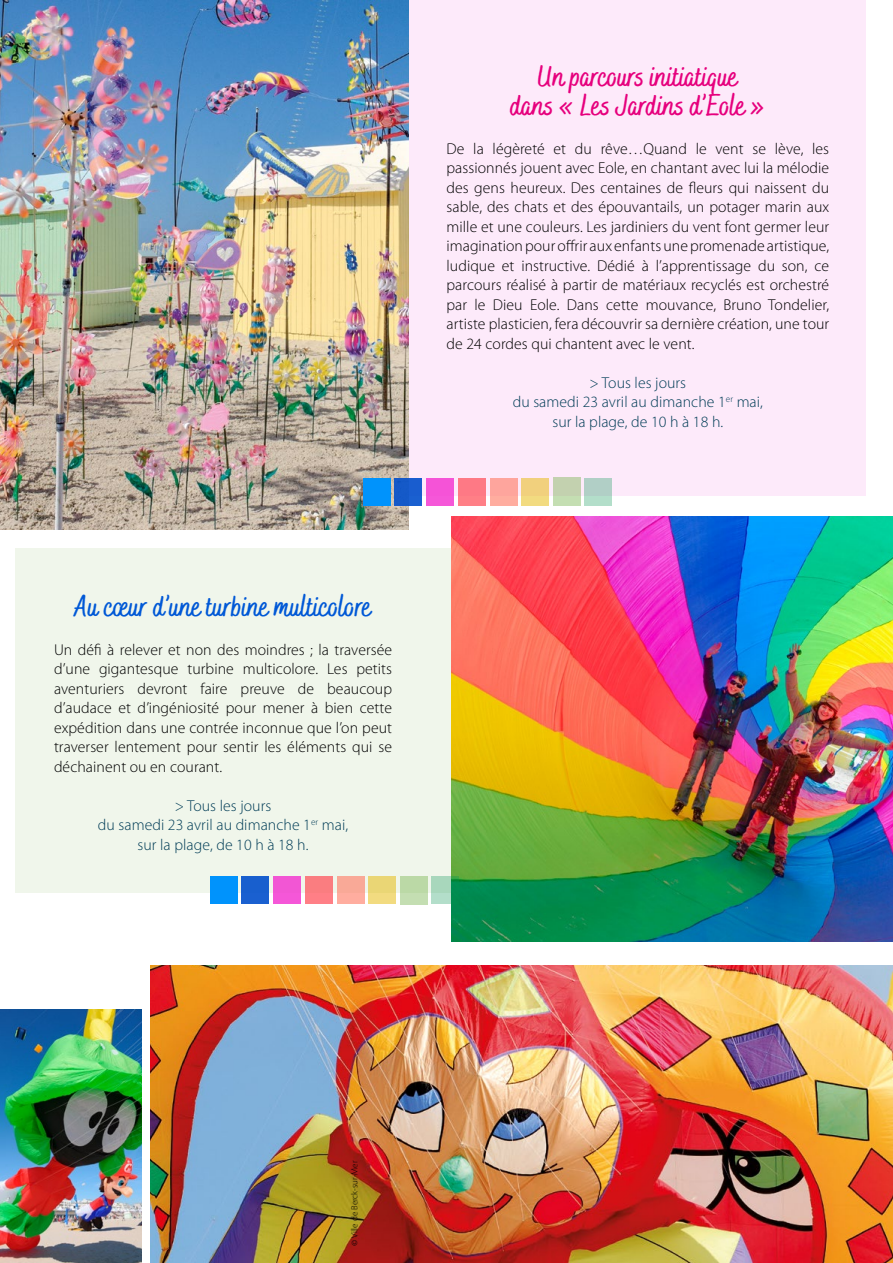
<style>
.page{position:relative;width:893px;height:1263px;background:#fff}
.page>*{position:absolute;margin:0;border:0;box-sizing:border-box;transform-origin:0 0}
.t1{font:700 30px/28.5px "Bakerie Rough Condensed";letter-spacing:.005em;color:#e6007d;text-align:center}
.t2{font:700 30px "Bakerie Rough Condensed";letter-spacing:.005em;color:#0058d6}
.t3{font:300 15.75px/19.5px "Myriad Pro";letter-spacing:.005em;color:#000;text-align:justify}
.t4{font:300 15.75px/19.5px "Myriad Pro";letter-spacing:.005em;color:#003c56;text-align:center}
.t5{font:300 9px "Myriad Pro";color:#000}
.s1{font-family:"Minion Pro";font-weight:400}
</style>
<div class="page">
<div style="left:370px;top:0;width:495px;height:495px;background:#fdeafa"></div>
<div style="left:15px;top:549px;width:465px;height:344px;background:#f0f6eb"></div>
<img style="left:151px;top:965px;width:742px;height:298px">
<img style="left:452px;top:516px;width:441px;height:425px">
<img style="left:0;top:1010px;width:142px;height:253px">
<svg style="left:431px;top:876px;width:28px;height:28px"></svg>
<div style="left:400px;top:876px;width:28px;height:28px;background:#bbd9a6"></div>
<div style="left:368px;top:876px;width:28px;height:28px;background:#ead675"></div>
<div style="left:337px;top:876px;width:28px;height:28px;background:#f9a997"></div>
<div style="left:305px;top:876px;width:28px;height:28px;background:#fa7d80"></div>
<div style="left:273px;top:876px;width:28px;height:28px;background:#f256d4"></div>
<div style="left:241px;top:876px;width:28px;height:28px;background:#185fce"></div>
<div style="left:210px;top:876px;width:27px;height:28px;background:#0093fc"></div>
<img style="left:0;top:0;width:408px;height:529px">
<div style="left:584px;top:478px;width:28px;height:28px;background:linear-gradient(to right,#b2d5c8,#b2d5c8)"></div>
<div style="left:553px;top:478px;width:28px;height:28px;background:linear-gradient(to right,#c3d6b0,#c3d6b0)"></div>
<div style="left:521px;top:478px;width:28px;height:28px;background:#f1d07d"></div>
<div style="left:490px;top:478px;width:28px;height:28px;background:#fea59d"></div>
<div style="left:458px;top:478px;width:28px;height:28px;background:#fe7985"></div>
<div style="left:426px;top:478px;width:28px;height:28px;background:#f553d7"></div>
<div style="left:394px;top:478px;width:28px;height:28px;background:#155ac9"></div>
<div style="left:363px;top:478px;width:27px;height:27px;background:#0093fc"></div>
<h1 class="t1" style="left:510px;top:64px;width:256px">Un parcours initiatique<br>dans « Les Jardins d’Eole »</h1>
<p class="t3" style="left:446px;top:139px;width:384px">De la légèreté et du rêve…Quand le vent se lève, les passionnés jouent avec Eole, en chantant avec lui la mélodie des gens heureux. Des centaines de fleurs qui naissent du sable, des chats et des épouvantails, un potager marin aux mille et une couleurs. Les jardiniers du vent font germer leur imagination pour offrir aux enfants une promenade artistique, ludique et instructive. Dédié à l’apprentissage du son, ce parcours réalisé à partir de matériaux recyclés est orchestré par le Dieu Eole. Dans cette mouvance, Bruno Tondelier, artiste plasticien, fera découvrir sa dernière création, une tour de 24 cordes qui chantent avec le vent.</p>
<p class="t4" style="left:513px;top:373px;width:252px">&gt; Tous les jours<br>du samedi 23 avril au dimanche 1<sup>er</sup> mai, sur la plage, de 10 h à 18 h.</p>
<h1 class="t2" style="left:74px;top:588px;width:299px">Au cœur d’une turbine multicolore</h1>
<p class="t3" style="left:54px;top:640px;width:340px">Un défi à relever et non des moindres ; la traversée d’une gigantesque turbine multicolore. Les petits aventuriers devront faire preuve de beaucoup d’audace et d’ingéniosité pour mener à bien cette expédition dans une contrée inconnue que l’on peut traverser lentement pour sentir les éléments qui se déchainent ou en courant.</p>
<p class="t4" style="left:98px;top:795px;width:252px">&gt; Tous les jours<br>du samedi 23 avril au dimanche 1<sup>er</sup> mai, sur la plage, de 10 h à 18 h.</p>
<p class="t5" style="left:349px;top:1246px;width:87px;rotate:-90deg"><span class="s1">©</span> Ville de Berck-sur-Mer</p>
</div>
